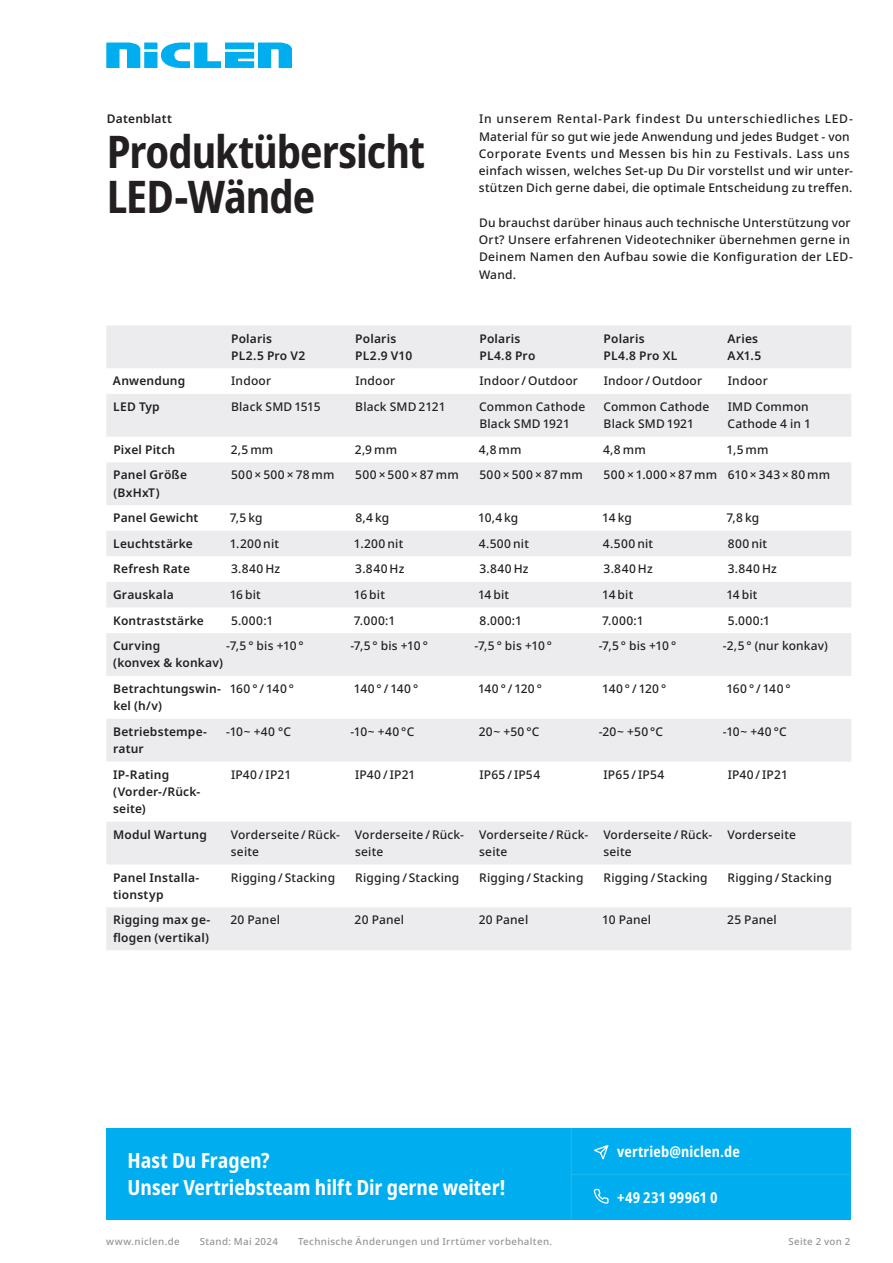
<style>
.page{position:relative;width:893px;height:1263px;background:#fff}
.page>*{position:absolute;margin:0;border:0;box-sizing:border-box;transform-origin:0 0}
.t1{font:700 condensed 45px/45px "Noto Sans";letter-spacing:-.02em;color:#231f20}
.t2{font:700 condensed 21px/27px "Noto Sans";color:#fff}
.t3{font:700 condensed 15px "Noto Sans";letter-spacing:.01em;color:#fff}
.t4{font:500 12px/17.2px "Noto Sans";letter-spacing:.015em;color:#231f20}
.t5{font:600 12px/17.2px "Noto Sans";letter-spacing:.015em;color:#231f20}
.t6{font:500 9.75px "Noto Sans";letter-spacing:.04em;color:#939598}
</style>
<div class="page">
<svg style="left:106px;top:43px;width:186px;height:25px"></svg>
<div style="left:106px;top:1128px;width:744px;height:92px;background:#00aeef"></div>
<svg style="left:593px;top:1188px;width:16px;height:16px"></svg>
<svg style="left:591px;top:1144px;width:18px;height:18px"></svg>
<hr style="left:571px;top:1128px;width:1px;height:92px;background:#fff">
<hr style="left:572px;top:1174px;width:278px;height:1px;background:#fff">
<svg style="left:106px;top:325px;width:745px;height:625px;fill:#ececee"></svg>
<p class="t5" style="left:107px;top:111px;width:67px">Datenblatt</p>
<h1 class="t1" style="left:107px;top:130px;width:320px">Produktübersicht<br>LED-Wände</h1>
<p class="t4" style="left:479px;top:111px;width:376px">In unserem Rental-Park findest Du unterschiedliches LED-Material für so gut wie jede Anwendung und jedes Budget - von Corporate Events und Messen bis hin zu Festivals. Lass uns einfach wissen, welches Set-up Du Dir vorstellst und wir unter&shy;stützen Dich gerne dabei, die optimale Entscheidung zu treffen.</p>
<p class="t4" style="left:479px;top:214px;width:376px">Du brauchst darüber hinaus auch technische Unterstützung vor Ort? Unsere erfahrenen Videotechniker übernehmen gerne in Deinem Namen den Aufbau sowie die Konfiguration der LED-Wand.</p>
<p class="t5" style="left:231px;top:330px;width:76px">Polaris<br>PL2.5 Pro V2</p>
<p class="t5" style="left:355px;top:330px;width:58px">Polaris<br>PL2.9 V10</p>
<p class="t5" style="left:479px;top:330px;width:57px">Polaris<br>PL4.8 Pro</p>
<p class="t5" style="left:604px;top:330px;width:75px">Polaris<br>PL4.8 Pro XL</p>
<p class="t5" style="left:727px;top:330px;width:35px">Aries<br>AX1.5</p>
<p class="t5" style="left:113px;top:373px;width:74px">Anwendung</p>
<p class="t4" style="left:231px;top:373px;width:41px">Indoor</p>
<p class="t4" style="left:355px;top:373px;width:41px">Indoor</p>
<p class="t4" style="left:479px;top:373px;width:100px">Indoor / Outdoor</p>
<p class="t4" style="left:604px;top:373px;width:100px">Indoor / Outdoor</p>
<p class="t4" style="left:728px;top:373px;width:41px">Indoor</p>
<p class="t5" style="left:113px;top:398px;width:48px">LED Typ</p>
<p class="t4" style="left:231px;top:398px;width:91px">Black SMD 1515</p>
<p class="t4" style="left:355px;top:398px;width:92px">Black SMD 2121</p>
<p class="t4" style="left:479px;top:398px;width:107px">Common Cathode<br>Black SMD 1921</p>
<p class="t4" style="left:603px;top:398px;width:107px">Common Cathode<br>Black SMD 1921</p>
<p class="t4" style="left:728px;top:398px;width:85px">IMD Common<br>Cathode 4 in 1</p>
<p class="t5" style="left:113px;top:441px;width:63px">Pixel Pitch</p>
<p class="t4" style="left:231px;top:441px;width:44px">2,5 mm</p>
<p class="t4" style="left:355px;top:441px;width:44px">2,9 mm</p>
<p class="t4" style="left:479px;top:441px;width:44px">4,8 mm</p>
<p class="t4" style="left:603px;top:441px;width:44px">4,8 mm</p>
<p class="t4" style="left:726px;top:441px;width:44px">1,5 mm</p>
<p class="t5" style="left:113px;top:467px;width:75px">Panel Größe (BxHxT)</p>
<p class="t4" style="left:231px;top:467px;width:105px">500 × 500 × 78 mm</p>
<p class="t4" style="left:355px;top:467px;width:105px">500 × 500 × 87 mm</p>
<p class="t4" style="left:479px;top:467px;width:105px">500 × 500 × 87 mm</p>
<p class="t4" style="left:604px;top:467px;width:228px">500 × 1.000 × 87 mm 610 × 343 × 80 mm</p>
<p class="t5" style="left:113px;top:509px;width:87px">Panel Gewicht</p>
<p class="t4" style="left:230px;top:509px;width:34px">7,5 kg</p>
<p class="t4" style="left:355px;top:509px;width:35px">8,4 kg</p>
<p class="t4" style="left:478px;top:509px;width:42px">10,4 kg</p>
<p class="t4" style="left:602px;top:509px;width:31px">14 kg</p>
<p class="t4" style="left:726px;top:509px;width:34px">7,8 kg</p>
<p class="t5" style="left:113px;top:535px;width:81px">Leuchtstärke</p>
<p class="t4" style="left:230px;top:535px;width:51px">1.200 nit</p>
<p class="t4" style="left:354px;top:535px;width:51px">1.200 nit</p>
<p class="t4" style="left:479px;top:535px;width:52px">4.500 nit</p>
<p class="t4" style="left:603px;top:535px;width:52px">4.500 nit</p>
<p class="t4" style="left:728px;top:535px;width:41px">800 nit</p>
<p class="t5" style="left:113px;top:561px;width:78px">Refresh Rate</p>
<p class="t4" style="left:231px;top:561px;width:51px">3.840 Hz</p>
<p class="t4" style="left:355px;top:561px;width:51px">3.840 Hz</p>
<p class="t4" style="left:479px;top:561px;width:51px">3.840 Hz</p>
<p class="t4" style="left:604px;top:561px;width:51px">3.840 Hz</p>
<p class="t4" style="left:728px;top:561px;width:51px">3.840 Hz</p>
<p class="t5" style="left:113px;top:586px;width:62px">Grauskala</p>
<p class="t4" style="left:230px;top:586px;width:33px">16 bit</p>
<p class="t4" style="left:354px;top:586px;width:33px">16 bit</p>
<p class="t4" style="left:478px;top:586px;width:33px">14 bit</p>
<p class="t4" style="left:602px;top:586px;width:33px">14 bit</p>
<p class="t4" style="left:726px;top:586px;width:33px">14 bit</p>
<p class="t5" style="left:113px;top:612px;width:92px">Kontraststärke</p>
<p class="t4" style="left:231px;top:612px;width:44px">5.000:1</p>
<p class="t4" style="left:354px;top:612px;width:43px">7.000:1</p>
<p class="t4" style="left:479px;top:612px;width:44px">8.000:1</p>
<p class="t4" style="left:602px;top:612px;width:43px">7.000:1</p>
<p class="t4" style="left:728px;top:612px;width:44px">5.000:1</p>
<p class="t5" style="left:113px;top:637px;width:111px">Curving<br>(konvex &amp; konkav)</p>
<p class="t4" style="left:226px;top:637px;width:79px">-7,5 ° bis +10 °</p>
<p class="t4" style="left:350px;top:637px;width:79px">-7,5 ° bis +10 °</p>
<p class="t4" style="left:475px;top:637px;width:79px">-7,5 ° bis +10 °</p>
<p class="t4" style="left:599px;top:637px;width:79px">-7,5 ° bis +10 °</p>
<p class="t4" style="left:723px;top:637px;width:107px">-2,5 ° (nur konkav)</p>
<p class="t5" style="left:113px;top:680px;width:109px">Betrachtungswin&shy;kel (h/v)</p>
<p class="t4" style="left:230px;top:680px;width:66px">160 ° / 140 °</p>
<p class="t4" style="left:354px;top:680px;width:66px">140 ° / 140 °</p>
<p class="t4" style="left:478px;top:680px;width:65px">140 ° / 120 °</p>
<p class="t4" style="left:602px;top:680px;width:65px">140 ° / 120 °</p>
<p class="t4" style="left:726px;top:680px;width:66px">160 ° / 140 °</p>
<p class="t5" style="left:113px;top:723px;width:96px">Betriebstempe&shy;ratur</p>
<p class="t4" style="left:226px;top:723px;width:66px">-10~ +40 °C</p>
<p class="t4" style="left:350px;top:723px;width:65px">-10~ +40 °C</p>
<p class="t4" style="left:479px;top:723px;width:62px">20~ +50 °C</p>
<p class="t4" style="left:599px;top:723px;width:66px">-20~ +50 °C</p>
<p class="t4" style="left:723px;top:723px;width:65px">-10~ +40 °C</p>
<p class="t5" style="left:113px;top:766px;width:89px">IP-Rating (Vorder-/Rück&shy;seite)</p>
<p class="t4" style="left:231px;top:766px;width:62px">IP40 / IP21</p>
<p class="t4" style="left:355px;top:766px;width:62px">IP40 / IP21</p>
<p class="t4" style="left:479px;top:766px;width:62px">IP65 / IP54</p>
<p class="t4" style="left:603px;top:766px;width:62px">IP65 / IP54</p>
<p class="t4" style="left:728px;top:766px;width:62px">IP40 / IP21</p>
<p class="t5" style="left:113px;top:826px;width:95px">Modul Wartung</p>
<p class="t4" style="left:231px;top:826px;width:111px">Vorderseite / Rück&shy;seite</p>
<p class="t4" style="left:355px;top:826px;width:111px">Vorderseite / Rück&shy;seite</p>
<p class="t4" style="left:479px;top:826px;width:111px">Vorderseite / Rück&shy;seite</p>
<p class="t4" style="left:603px;top:826px;width:111px">Vorderseite / Rück&shy;seite</p>
<p class="t4" style="left:727px;top:826px;width:70px">Vorderseite</p>
<p class="t5" style="left:113px;top:869px;width:88px">Panel Installa&shy;tionstyp</p>
<p class="t4" style="left:231px;top:869px;width:106px">Rigging / Stacking</p>
<p class="t4" style="left:355px;top:869px;width:106px">Rigging / Stacking</p>
<p class="t4" style="left:479px;top:869px;width:106px">Rigging / Stacking</p>
<p class="t4" style="left:603px;top:869px;width:106px">Rigging / Stacking</p>
<p class="t4" style="left:728px;top:869px;width:106px">Rigging / Stacking</p>
<p class="t5" style="left:113px;top:912px;width:99px">Rigging max ge&shy;flogen (vertikal)</p>
<p class="t4" style="left:230px;top:912px;width:51px">20 Panel</p>
<p class="t4" style="left:355px;top:912px;width:51px">20 Panel</p>
<p class="t4" style="left:479px;top:912px;width:51px">20 Panel</p>
<p class="t4" style="left:602px;top:912px;width:51px">10 Panel</p>
<p class="t4" style="left:727px;top:912px;width:51px">25 Panel</p>
<h2 class="t2" style="left:128px;top:1147px;width:379px">Hast Du Fragen?<br>Unser Vertriebsteam hilft Dir gerne weiter!</h2>
<p class="t3" style="left:617px;top:1141px;width:124px">vertrieb@niclen.de</p>
<p class="t3" style="left:617px;top:1187px;width:102px">+49 231 99961 0</p>
<p class="t6" style="left:106px;top:1234px;width:75px">www.niclen.de</p>
<p class="t6" style="left:200px;top:1234px;width:80px">Stand: Mai 2024</p>
<p class="t6" style="left:298px;top:1234px;width:256px">Technische Änderungen und Irrtümer vorbehalten.</p>
<p class="t6" style="left:788px;top:1234px;width:64px">Seite 2 von 2</p>
</div>
